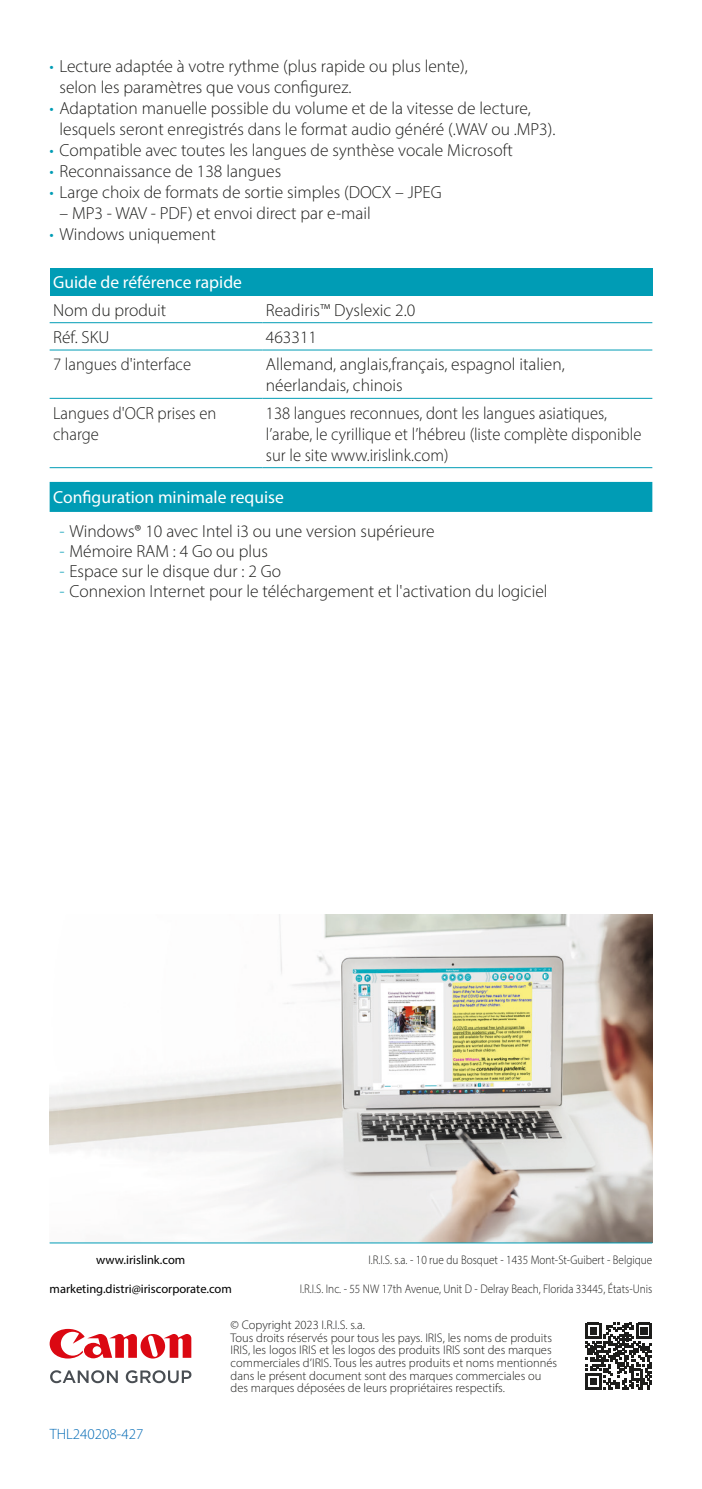
<style>
.page{position:relative;width:702px;height:1489px;background:#fff}
.page>*{position:absolute;margin:0;border:0;box-sizing:border-box;transform-origin:0 0}
.text_table{font:300 17.5px/21px "Myriad Pro";color:#1d1d1b}
.text_table-2{font:300 17.5px/21px "Myriad Pro";color:#1d1d1b;scale:.95 1}
.subtitle{font:17.5px "Myriad Pro";color:#fff}
.title_table{font:17.5px "Myriad Pro";color:#fff}
.t1{font:300 15px "Myriad Pro";color:#0069b4}
.texte{font:300 12.5px/12.5px "Myriad Pro";color:#1d1d1b}
.texte-2{font:300 12.5px "Myriad Pro";color:#1d1d1b;scale:.9 1}
.texte-3{font:12.5px "Myriad Pro";color:#000}
.s1{color:#009cb5}
</style>
<div class="page">
<img style="left:50px;top:914px;width:602px;height:328px">
<div style="left:50px;top:482px;width:602px;height:30px;background:#009cb5"></div>
<div style="left:50px;top:268px;width:602px;height:27px;background:#009cb5"></div>
<hr style="left:50px;top:322px;width:212px;height:1px;background:#009cb5">
<hr style="left:262px;top:322px;width:390px;height:1px;background:#009cb5">
<hr style="left:50px;top:349px;width:212px;height:1px;background:#009cb5">
<hr style="left:262px;top:349px;width:390px;height:1px;background:#009cb5">
<hr style="left:50px;top:398px;width:212px;height:1px;background:#009cb5">
<hr style="left:262px;top:398px;width:390px;height:1px;background:#009cb5">
<hr style="left:50px;top:467px;width:212px;height:1px;background:#009cb5">
<hr style="left:262px;top:467px;width:390px;height:1px;background:#009cb5">
<svg style="left:585px;top:1322px;width:67px;height:67px"></svg>
<svg style="left:50px;top:1370px;width:68px;height:12px"></svg>
<svg style="left:126px;top:1370px;width:65px;height:12px"></svg>
<svg style="left:50px;top:1328px;width:141px;height:30px"></svg>
<hr style="left:50px;top:1242px;width:602px;height:1px;background:#009cb5">
<p class="text_table" style="left:60px;top:55px;width:410px;text-indent:-10px"><span class="s1">•</span> Lecture adaptée à votre rythme (plus rapide ou plus lente), selon les paramètres que vous configurez.</p>
<p class="text_table" style="left:60px;top:97px;width:497px;text-indent:-10px"><span class="s1">•</span> Adaptation manuelle possible du volume et de la vitesse de lecture, lesquels seront enregistrés dans le format audio généré (.WAV ou .MP3).</p>
<p class="text_table" style="left:50px;top:139px;width:464px"><span class="s1">•</span> Compatible avec toutes les langues de synthèse vocale Microsoft</p>
<p class="text_table" style="left:50px;top:160px;width:233px"><span class="s1">•</span> Reconnaissance de 138 langues</p>
<p class="text_table" style="left:50px;top:181px;width:393px"><span class="s1">•</span> Large choix de formats de sortie simples (DOCX – JPEG</p>
<p class="text_table" style="left:60px;top:202px;width:313px">– MP3 - WAV - PDF) et envoi direct par e-mail</p>
<p class="text_table" style="left:50px;top:223px;width:168px"><span class="s1">•</span> Windows uniquement</p>
<p class="title_table" style="left:53px;top:271px;width:190px">Guide de référence rapide</p>
<p class="text_table" style="left:53px;top:299px;width:115px">Nom du produit</p>
<p class="text_table" style="left:266px;top:299px;width:151px">Readiris™ Dyslexic 2.0</p>
<p class="text_table" style="left:53px;top:326px;width:58px">Réf. SKU</p>
<p class="text_table" style="left:266px;top:326px;width:53px">463311</p>
<p class="text_table-2" style="left:53px;top:354px;width:147px">7 langues d'interface</p>
<p class="text_table" style="left:266px;top:354px;width:300px">Allemand, anglais,français, espagnol italien, néerlandais, chinois</p>
<p class="text_table-2" style="left:53px;top:402px;width:173px">Langues d'OCR prises en charge</p>
<p class="text_table-2" style="left:266px;top:402px;width:397px">138 langues reconnues, dont les langues asiatiques, l’arabe, le cyrillique et l’hébreu (liste complète disponible sur le site www.irislink.com)</p>
<p class="subtitle" style="left:53px;top:486px;width:232px">Configuration minimale requise</p>
<p class="text_table" style="left:60px;top:521px;width:376px"><span class="s1">-</span> Windows® 10 avec Intel i3 ou une version supérieure</p>
<p class="text_table" style="left:60px;top:541px;width:210px"><span class="s1">-</span> Mémoire RAM : 4 Go ou plus</p>
<p class="text_table" style="left:60px;top:561px;width:223px"><span class="s1">-</span> Espace sur le disque dur : 2 Go</p>
<p class="text_table" style="left:60px;top:581px;width:489px"><span class="s1">-</span> Connexion Internet pour le téléchargement et l'activation du logiciel</p>
<p class="texte-3" style="left:96px;top:1251px;width:91px">www.irislink.com</p>
<p class="texte-3" style="left:50px;top:1280px;width:184px">marketing.distri@iriscorporate.com</p>
<p class="texte-2" style="left:368px;top:1251px;width:317px">I.R.I.S. s.a. - 10 rue du Bosquet - 1435 Mont-St-Guibert - Belgique</p>
<p class="texte-2" style="left:300px;top:1280px;width:393px">I.R.I.S. Inc. - 55 NW 17th Avenue, Unit D - Delray Beach, Florida 33445, États-Unis</p>
<p class="t1" style="left:50px;top:1425px;width:95px">THL240208-427</p>
<p class="texte" style="left:230px;top:1318px;width:136px">© Copyright 2023 I.R.I.S. s.a.</p>
<p class="texte" style="left:230px;top:1331px;width:328px">Tous droits réservés pour tous les pays. IRIS, les noms de produits IRIS, les logos IRIS et les logos des produits IRIS sont des marques commerciales d’IRIS. Tous les autres produits et noms mentionnés dans le présent document sont des marques commerciales ou des marques déposées de leurs propriétaires respectifs.</p>
</div>
